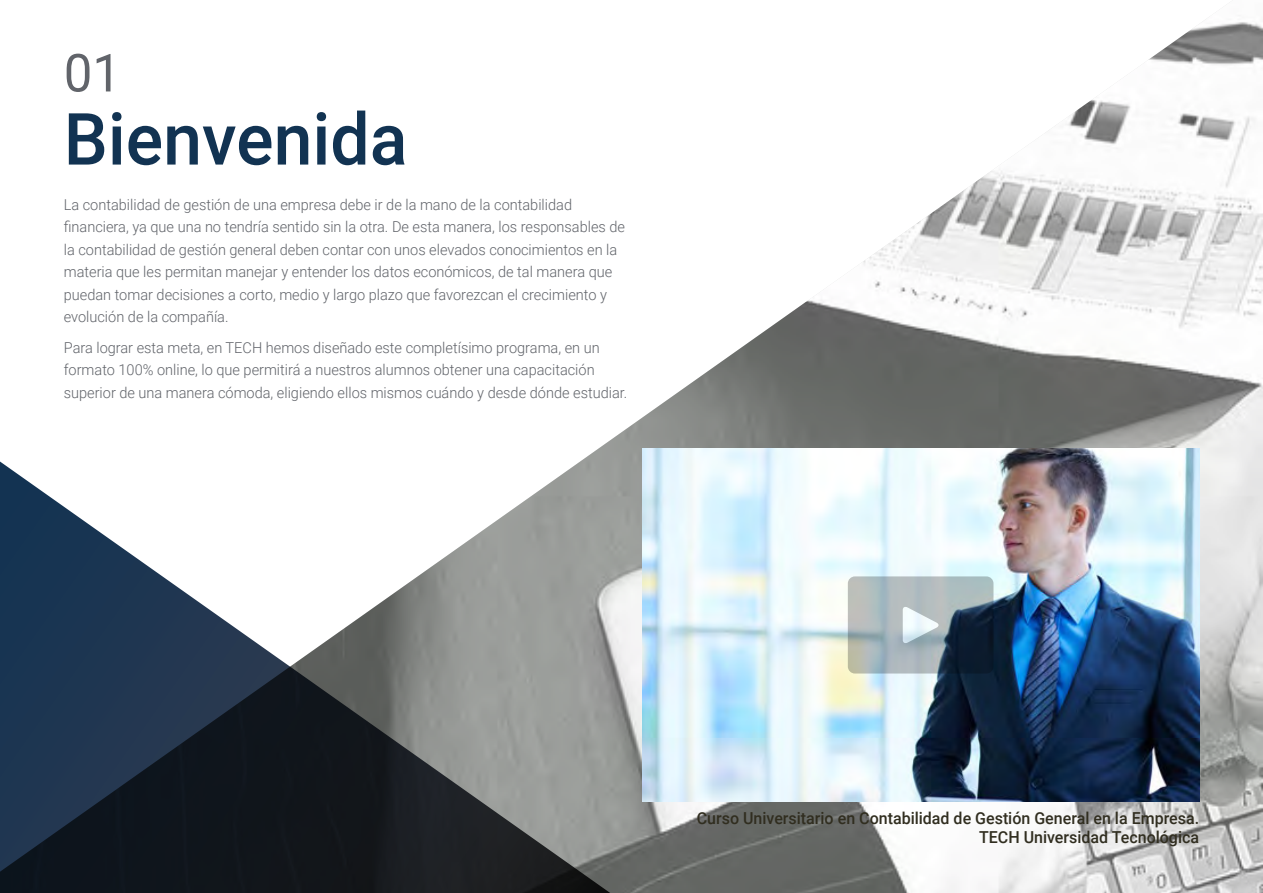
<style>
.page{position:relative;width:1263px;height:893px;background:#fff}
.page>*{position:absolute;margin:0;border:0;box-sizing:border-box;transform-origin:0 0}
.t1{font:500 72px "Roboto";color:#123352}
.t2{font:52.5px "Roboto";color:#61646a}
.t3{font:500 16.5px/19.5px "Roboto";color:#312e20;text-align:right}
.t4{font:300 15px/22.5px "Roboto";color:#61646a}
</style>
<div class="page">
<img style="left:602px;top:19px;width:661px;height:874px">
<img style="left:642px;top:448px;width:557px;height:353px">
<svg style="left:848px;top:576px;width:145px;height:97px;background:#8e9ba1"></svg>
<svg style="left:0;top:446px;width:640px;height:447px"></svg>
<h2 class="t2" style="left:64px;top:36px;width:59px">01</h2>
<h1 class="t1" style="left:64px;top:89px;width:345px">Bienvenida</h1>
<p class="t4" style="left:64px;top:192px;width:563px">La contabilidad de gestión de una empresa debe ir de la mano de la contabilidad financiera, ya que una no tendría sentido sin la otra. De esta manera, los responsables de la contabilidad de gestión general deben contar con unos elevados conocimientos en la materia que les permitan manejar y entender los datos económicos, de tal manera que puedan tomar decisiones a corto, medio y largo plazo que favorezcan el crecimiento y evolución de la compañía.</p>
<p class="t4" style="left:64px;top:336px;width:565px">Para lograr esta meta, en TECH hemos diseñado este completísimo programa, en un formato 100% online, lo que permitirá a nuestros alumnos obtener una capacitación superior de una manera cómoda, eligiendo ellos mismos cuándo y desde dónde estudiar.</p>
<p class="t3" style="left:697px;top:807px;width:504px">Curso Universitario en Contabilidad de Gestión General en la Empresa.<br>TECH Universidad Tecnológica</p>
</div>
